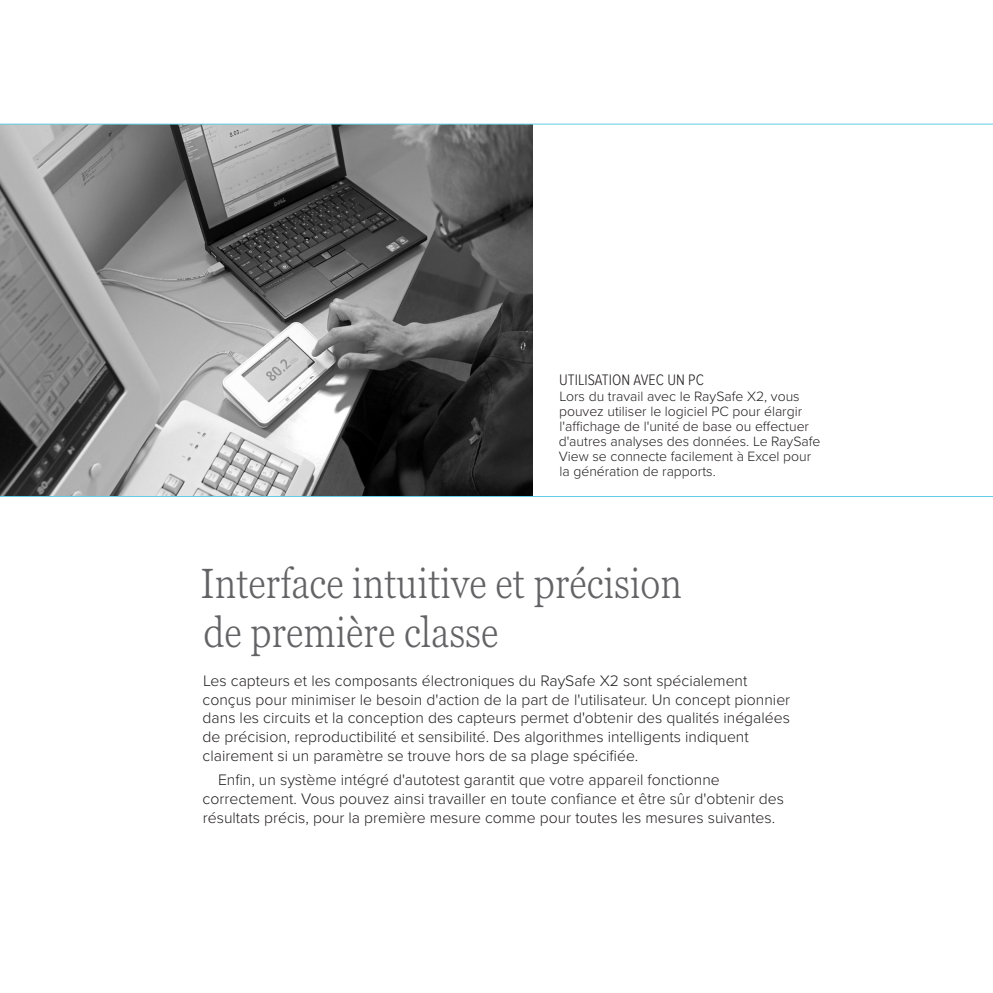
<style>
.page{position:relative;width:993px;height:993px;background:#fff}
.page>*{position:absolute;margin:0;border:0;box-sizing:border-box;transform-origin:0 0}
.Heading{font:300 condensed 42px/49px "Georgia Pro";color:#636366}
.Bodytext_-_Proxima_N{font:300 15.75px/18.9px "Proxima Nova";color:#231f20}
.bildtext_-_rubrik{font:300 15.75px "Proxima Nova Cond";color:#231f20}
.bildtext{font:300 14px/14.9px "Proxima Nova";color:#231f20}
</style>
<div class="page">
<img style="left:0;top:125px;width:532px;height:371px">
<hr style="left:0;top:496px;width:992px;height:1px;background:#65cce6">
<hr style="left:0;top:124px;width:992px;height:1px;background:#65cce6">
<p class="bildtext_-_rubrik" style="left:559px;top:370px;width:146px">UTILISATION AVEC UN PC</p>
<p class="bildtext" style="left:558px;top:388px;width:263px">Lors du travail avec le RaySafe X2, vous pouvez utiliser le logiciel PC pour élargir l'affichage de l'unité de base ou effectuer d'autres analyses des données. Le RaySafe View se connecte facilement à Excel pour la génération de rapports.</p>
<p class="Heading" style="left:200px;top:558px;width:483px">Interface intuitive et précision de première classe</p>
<p class="Bodytext_-_Proxima_N" style="left:202px;top:669px;width:589px">Les capteurs et les composants électroniques du RaySafe X2 sont spécialement conçus pour minimiser le besoin d'action de la part de l'utilisateur. Un concept pionnier dans les circuits et la conception des capteurs permet d'obtenir des qualités inégalées de précision, reproductibilité et sensibilité. Des algorithmes intelligents indiquent clairement si un paramètre se trouve hors de sa plage spécifiée.</p>
<p class="Bodytext_-_Proxima_N" style="left:202px;top:769px;width:582px;text-indent:15px">Enfin, un système intégré d'autotest garantit que votre appareil fonctionne correctement. Vous pouvez ainsi travailler en toute confiance et être sûr d'obtenir des résultats précis, pour la première mesure comme pour toutes les mesures suivantes.</p>
</div>
